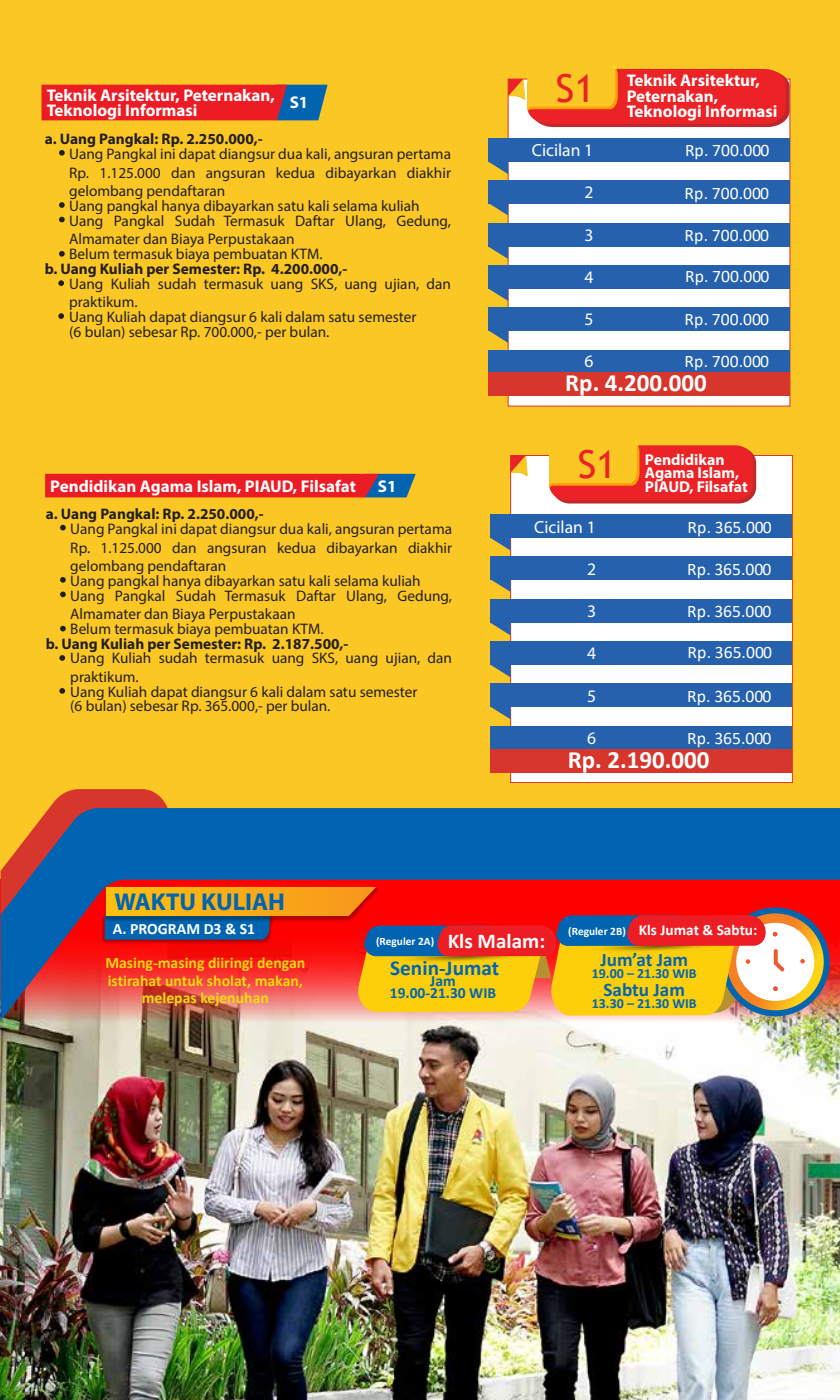
<style>
.page{position:relative;width:840px;height:1400px;background:#fff}
.page>*{position:absolute;margin:0;border:0;box-sizing:border-box;transform-origin:0 0}
.t1{font:38.5px "Trebuchet MS";color:#eb2226}
.t2{font:700 24.85px "Calibri";color:#fff}
.t3{font:700 24.5px "Myriad Pro";color:#0064b0}
.t4{font:700 21.35px "Calibri";color:#0465af}
.t5{font:700 21.18px "Calibri";color:#fff}
.t6{font:700 19.25px "Calibri";color:#0465af}
.t7{font:17.68px "Calibri";color:#fff}
.t8{font:17.68px "Myriad Pro";color:#fff}
.t9{font:700 16.97px/15px "Myriad Pro";color:#fff}
.t10{font:700 15.75px/17.5px "Calibri";color:#f3d90e;text-align:center}
.t11{font:700 15.75px/13.7px "Myriad Pro";color:#fff}
.t12{font:700 15.75px "Calibri";color:#fff}
.t13{font:700 15.58px/12.6px "Calibri";color:#0465af;text-align:center}
.t14{font:15.22px/18.4px "Myriad Pro";color:#231f20}
.t15{font:700 15.22px "Myriad Pro";color:#231f20}
.t16{font:700 15.22px "Calibri";color:#fff}
.t17{font:700 14px "Calibri";color:#0465af}
.t18{font:700 11.38px "Calibri";color:#fff}
.s1{font-size:11.38px}
</style>
<div class="page">
<div style="left:0;top:0;width:839px;height:1400px;background:#fbc725"></div>
<div style="left:510px;top:455px;width:283px;height:328px;background:#fff;border:1px solid #d7362c"></div>
<svg style="left:552px;top:447px;width:204px;height:57px"></svg>
<div style="left:490px;top:515px;width:302px;height:23px;background:#2561ad"></div>
<div style="left:490px;top:557px;width:302px;height:23px;background:#2561ad"></div>
<div style="left:490px;top:600px;width:302px;height:23px;background:#2561ad"></div>
<div style="left:490px;top:642px;width:302px;height:23px;background:#2561ad"></div>
<div style="left:490px;top:683px;width:302px;height:24px;background:#2561ad"></div>
<svg style="left:490px;top:538px;width:21px;height:13px"></svg>
<svg style="left:491px;top:580px;width:20px;height:12px"></svg>
<svg style="left:491px;top:623px;width:20px;height:12px"></svg>
<svg style="left:491px;top:665px;width:20px;height:12px"></svg>
<svg style="left:491px;top:707px;width:20px;height:12px"></svg>
<div style="left:490px;top:726px;width:302px;height:24px;background:#2561ad"></div>
<div style="left:490px;top:749px;width:302px;height:23px;background:#d7362c"></div>
<div style="left:549px;top:445px;width:204px;height:55px;background:#eb2226;border-radius:17px"></div>
<svg style="left:549px;top:441px;width:91px;height:47px;background:#faba23"></svg>
<svg style="left:511px;top:456px;width:17px;height:21px"></svg>
<svg style="left:45px;top:474px;width:371px;height:23px;background:#d32532"></svg>
<svg style="left:59px;top:688px;width:6px;height:6px"></svg>
<svg style="left:59px;top:655px;width:6px;height:6px"></svg>
<svg style="left:60px;top:525px;width:6px;height:5px"></svg>
<svg style="left:60px;top:577px;width:6px;height:6px"></svg>
<svg style="left:60px;top:592px;width:6px;height:5px"></svg>
<svg style="left:60px;top:626px;width:6px;height:5px"></svg>
<div style="left:508px;top:79px;width:282px;height:327px;background:#fff"></div>
<div style="left:488px;top:138px;width:302px;height:23px;background:#2561ad"></div>
<div style="left:488px;top:180px;width:302px;height:23px;background:#2561ad"></div>
<div style="left:488px;top:223px;width:302px;height:23px;background:#2561ad"></div>
<div style="left:488px;top:265px;width:302px;height:23px;background:#2561ad"></div>
<div style="left:488px;top:307px;width:302px;height:23px;background:#2561ad"></div>
<svg style="left:488px;top:161px;width:20px;height:13px"></svg>
<svg style="left:488px;top:203px;width:20px;height:13px"></svg>
<svg style="left:488px;top:246px;width:20px;height:13px"></svg>
<svg style="left:488px;top:288px;width:20px;height:13px"></svg>
<svg style="left:488px;top:330px;width:20px;height:13px"></svg>
<div style="left:488px;top:350px;width:302px;height:23px;background:#2561ad"></div>
<div style="left:488px;top:373px;width:302px;height:23px;background:#d7362c"></div>
<svg style="left:508px;top:64px;width:282px;height:63px"></svg>
<svg style="left:42px;top:85px;width:286px;height:35px;background:#ca2938"></svg>
<svg style="left:58px;top:313px;width:6px;height:6px"></svg>
<svg style="left:58px;top:280px;width:6px;height:6px"></svg>
<svg style="left:59px;top:150px;width:6px;height:6px"></svg>
<svg style="left:59px;top:202px;width:6px;height:6px"></svg>
<svg style="left:59px;top:217px;width:6px;height:5px"></svg>
<svg style="left:59px;top:251px;width:6px;height:6px"></svg>
<img style="left:0;top:1023px;width:840px;height:377px">
<img style="left:1px;top:808px;width:839px;height:213px">
<svg style="left:1px;top:789px;width:823px;height:227px;background:#966a5b"></svg>
<p class="t9" style="left:47px;top:87px;width:230px">Teknik Arsitektur, Peternakan,<br>Teknologi Informasi</p>
<p class="t15" style="left:45px;top:129px;width:219px">a. Uang Pangkal: Rp. 2.250.000,-</p>
<p class="t14" style="left:69px;top:145px;width:383px;text-align:justify">Uang Pangkal ini dapat diangsur dua kali, angsuran pertama Rp. 1.125.000 dan angsuran kedua dibayarkan diakhir gelombang pendaftaran</p>
<p class="t14" style="left:69px;top:198px;width:383px;line-height:14.9px">Uang pangkal hanya dibayarkan satu kali selama kuliah<br>Uang Pangkal Sudah Termasuk Daftar Ulang, Gedung,</p>
<p class="t14" style="left:69px;top:231px;width:255px;line-height:14.9px">Almamater dan Biaya Perpustakaan<br>Belum termasuk biaya pembuatan KTM.</p>
<p class="t15" style="left:45px;top:259px;width:304px">b. Uang Kuliah per Semester: Rp. 4.200.000,-</p>
<p class="t14" style="left:69px;top:274px;width:383px">Uang Kuliah sudah termasuk uang SKS, uang ujian, dan praktikum.</p>
<p class="t14" style="left:69px;top:309px;width:349px;line-height:14.9px">Uang Kuliah dapat diangsur 6 kali dalam satu semester (6 bulan) sebesar Rp. 700.000,- per bulan.</p>
<p class="t9" style="left:290px;top:94px;width:20px">S1</p>
<h1 class="t1" style="left:556px;top:64px;width:40px">S1</h1>
<p class="t9" style="left:627px;top:73px;width:152px">Teknik Arsitektur,<br>Peternakan,<br>Teknologi Informasi</p>
<p class="t8" style="left:532px;top:139px;width:63px">Cicilan 1</p>
<p class="t8" style="left:585px;top:182px;width:11px">2</p>
<p class="t8" style="left:585px;top:224px;width:11px">3</p>
<p class="t8" style="left:585px;top:266px;width:11px">4</p>
<p class="t8" style="left:585px;top:308px;width:11px">5</p>
<p class="t8" style="left:585px;top:350px;width:11px">6</p>
<p class="t7" style="left:685px;top:138px;width:86px">Rp. 700.000</p>
<p class="t7" style="left:685px;top:181px;width:86px">Rp. 700.000</p>
<p class="t7" style="left:685px;top:223px;width:86px">Rp. 700.000</p>
<p class="t7" style="left:685px;top:264px;width:86px">Rp. 700.000</p>
<p class="t7" style="left:685px;top:307px;width:86px">Rp. 700.000</p>
<p class="t7" style="left:685px;top:349px;width:86px">Rp. 700.000</p>
<h2 class="t2" style="left:565px;top:366px;width:143px">Rp. 4.200.000</h2>
<h1 class="t1" style="left:578px;top:440px;width:40px">S1</h1>
<p class="t11" style="left:645px;top:452px;width:96px">Pendidikan<br>Agama Islam,</p>
<p class="t9" style="left:50px;top:478px;width:307px">Pendidikan Agama Islam, PIAUD, Filsafat</p>
<p class="t9" style="left:378px;top:478px;width:20px">S1</p>
<p class="t11" style="left:645px;top:479px;width:104px">PIAUD, Filsafat</p>
<p class="t15" style="left:46px;top:504px;width:219px">a. Uang Pangkal: Rp. 2.250.000,-</p>
<p class="t14" style="left:70px;top:520px;width:383px;text-align:justify">Uang Pangkal ini dapat diangsur dua kali, angsuran pertama Rp. 1.125.000 dan angsuran kedua dibayarkan diakhir gelombang pendaftaran</p>
<p class="t14" style="left:70px;top:573px;width:383px;line-height:14.9px">Uang pangkal hanya dibayarkan satu kali selama kuliah<br>Uang Pangkal Sudah Termasuk Daftar Ulang, Gedung,</p>
<p class="t14" style="left:70px;top:606px;width:255px;line-height:14.9px">Almamater dan Biaya Perpustakaan<br>Belum termasuk biaya pembuatan KTM.</p>
<p class="t15" style="left:46px;top:634px;width:304px">b. Uang Kuliah per Semester: Rp. 2.187.500,-</p>
<p class="t14" style="left:70px;top:649px;width:383px">Uang Kuliah sudah termasuk uang SKS, uang ujian, dan praktikum.</p>
<p class="t14" style="left:70px;top:684px;width:349px;line-height:14.9px">Uang Kuliah dapat diangsur 6 kali dalam satu semester (6 bulan) sebesar Rp. 365.000,- per bulan.</p>
<p class="t8" style="left:534px;top:516px;width:63px">Cicilan 1</p>
<p class="t8" style="left:587px;top:558px;width:11px">2</p>
<p class="t8" style="left:587px;top:600px;width:11px">3</p>
<p class="t8" style="left:587px;top:642px;width:11px">4</p>
<p class="t8" style="left:587px;top:685px;width:11px">5</p>
<p class="t8" style="left:587px;top:727px;width:11px">6</p>
<p class="t7" style="left:688px;top:514px;width:86px">Rp. 365.000</p>
<p class="t7" style="left:687px;top:557px;width:86px">Rp. 365.000</p>
<p class="t7" style="left:687px;top:599px;width:86px">Rp. 365.000</p>
<p class="t7" style="left:688px;top:640px;width:86px">Rp. 365.000</p>
<p class="t7" style="left:687px;top:684px;width:86px">Rp. 365.000</p>
<p class="t7" style="left:687px;top:726px;width:86px">Rp. 365.000</p>
<h2 class="t2" style="left:568px;top:742px;width:143px">Rp. 2.190.000</h2>
<h3 class="t3" style="left:115px;top:886px;width:172px">WAKTU KULIAH</h3>
<p class="t12" style="left:113px;top:917px;width:144px">A. PROGRAM D3 &amp; S1</p>
<p class="t18" style="left:376px;top:933px;width:60px">(Reguler 2A)</p>
<h3 class="t5" style="left:448px;top:926px;width:99px">Kls Malam:</h3>
<p class="t16" style="left:568px;top:919px;width:191px"><span class="s1">(Reguler 2B)</span> Kls Jumat &amp; Sabtu:</p>
<p class="t10" style="left:105px;top:954px;width:201px">Masing-masing diiringi dengan istirahat untuk sholat, makan, melepas kejenuhan</p>
<p class="t6" style="left:600px;top:946px;width:89px">Jum’at Jam</p>
<h3 class="t4" style="left:390px;top:952px;width:110px">Senin-Jumat</h3>
<p class="t13" style="left:390px;top:974px;width:108px">Jam<br>19.00-21.30 WIB</p>
<p class="t17" style="left:592px;top:963px;width:106px">19.00 – 21.30 WIB</p>
<p class="t6" style="left:603px;top:976px;width:83px">Sabtu Jam</p>
<p class="t17" style="left:592px;top:993px;width:106px">13.30 – 21.30 WIB</p>
</div>
